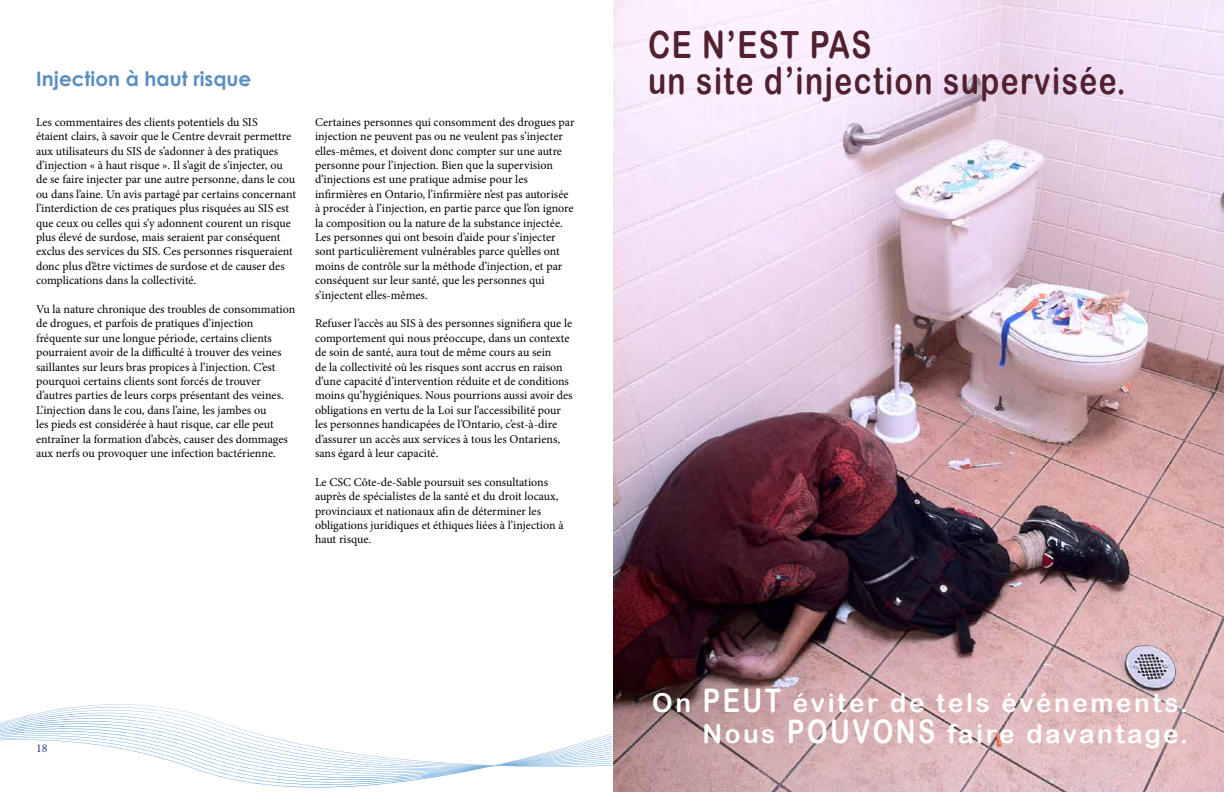
<style>
.page{position:relative;width:1224px;height:792px;background:#fff}
.page>*{position:absolute;margin:0;border:0;box-sizing:border-box;transform-origin:0 0}
.t1{font:37.5px/36px "Arial Rounded MT Bold";letter-spacing:.05em;color:#51212f;scale:.8 1}
.t2{font:26px/31.2px "Arial Rounded MT Bold";letter-spacing:.1em;color:#fff;text-align:right}
.t3{font:700 20px "Century Gothic";color:#5a8fc2}
.t4{font:12px/14.4px "Minion Pro";color:#000}
.t5{font:12px "Minion Pro";color:#25408f}
.s1{font-size:32.5px}
</style>
<div class="page">
<svg style="left:0;top:704px;width:612px;height:83px"></svg>
<img style="left:613px;top:0;width:611px;height:792px">
<h3 class="t3" style="left:36px;top:63px;width:217px">Injection à haut risque</h3>
<p class="t4" style="left:36px;top:115px;width:262px">Les commentaires des clients potentiels du SIS<br>étaient clairs, à savoir que le Centre devrait permettre aux utilisateurs du SIS de s’adonner à des pratiques d’injection « à haut risque ». Il s’agit de s’injecter, ou de se faire injecter par une autre personne, dans le cou ou dans l’aine. Un avis partagé par certains concernant l’interdiction de ces pratiques plus risquées au SIS est que ceux ou celles qui s’y adonnent courent un risque plus élevé de surdose, mais seraient par conséquent exclus des services du SIS. Ces personnes risqueraient donc plus d’être victimes de surdose et de causer des complications dans la collectivité.</p>
<p class="t4" style="left:36px;top:302px;width:261px">Vu la nature chronique des troubles de consommation de drogues, et parfois de pratiques d’injection fréquente sur une longue période, certains clients pourraient avoir de la difficulté à trouver des veines saillantes sur leurs bras propices à l’injection. C’est pourquoi certains clients sont forcés de trouver d’autres parties de leurs corps présentant des veines.<br>L’injection dans le cou, dans l’aine, les jambes ou<br>les pieds est considérée à haut risque, car elle peut entraîner la formation d’abcès, causer des dommages aux nerfs ou provoquer une infection bactérienne.</p>
<p class="t4" style="left:315px;top:115px;width:261px">Certaines personnes qui consomment des drogues par injection ne peuvent pas ou ne veulent pas s’injecter elles-mêmes, et doivent donc compter sur une autre personne pour l’injection. Bien que la supervision d’injections est une pratique admise pour les infirmières en Ontario, l’infirmière n’est pas autorisée à procéder à l’injection, en partie parce que l’on ignore la composition ou la nature de la substance injectée.<br>Les personnes qui ont besoin d’aide pour s’injecter sont particulièrement vulnérables parce qu’elles ont moins de contrôle sur la méthode d’injection, et par conséquent sur leur santé, que les personnes qui s’injectent elles-mêmes.</p>
<p class="t4" style="left:315px;top:316px;width:259px">Refuser l’accès au SIS à des personnes signifiera que le comportement qui nous préoccupe, dans un contexte de soin de santé, aura tout de même cours au sein<br>de la collectivité où les risques sont accrus en raison d’une capacité d’intervention réduite et de conditions moins qu’hygiéniques. Nous pourrions aussi avoir des obligations en vertu de la Loi sur l’accessibilité pour les personnes handicapées de l’Ontario, c’est-à-dire d’assurer un accès aux services à tous les Ontariens, sans égard à leur capacité.</p>
<p class="t4" style="left:315px;top:475px;width:250px">Le CSC Côte-de-Sable poursuit ses consultations auprès de spécialistes de la santé et du droit locaux, provinciaux et nationaux afin de déterminer les obligations juridiques et éthiques liées à l’injection à haut risque.</p>
<p class="t5" style="left:36px;top:741px;width:13px">18</p>
<h1 class="t1" style="left:648px;top:26px;width:599px">CE N’EST PAS<br>un site d’injection supervisée.</h1>
<h2 class="t2" style="left:652px;top:687px;width:537px">On <span class="s1">PEUT</span> éviter de tels événements.<br>Nous <span class="s1">POUVONS</span> faire davantage.</h2>
</div>
